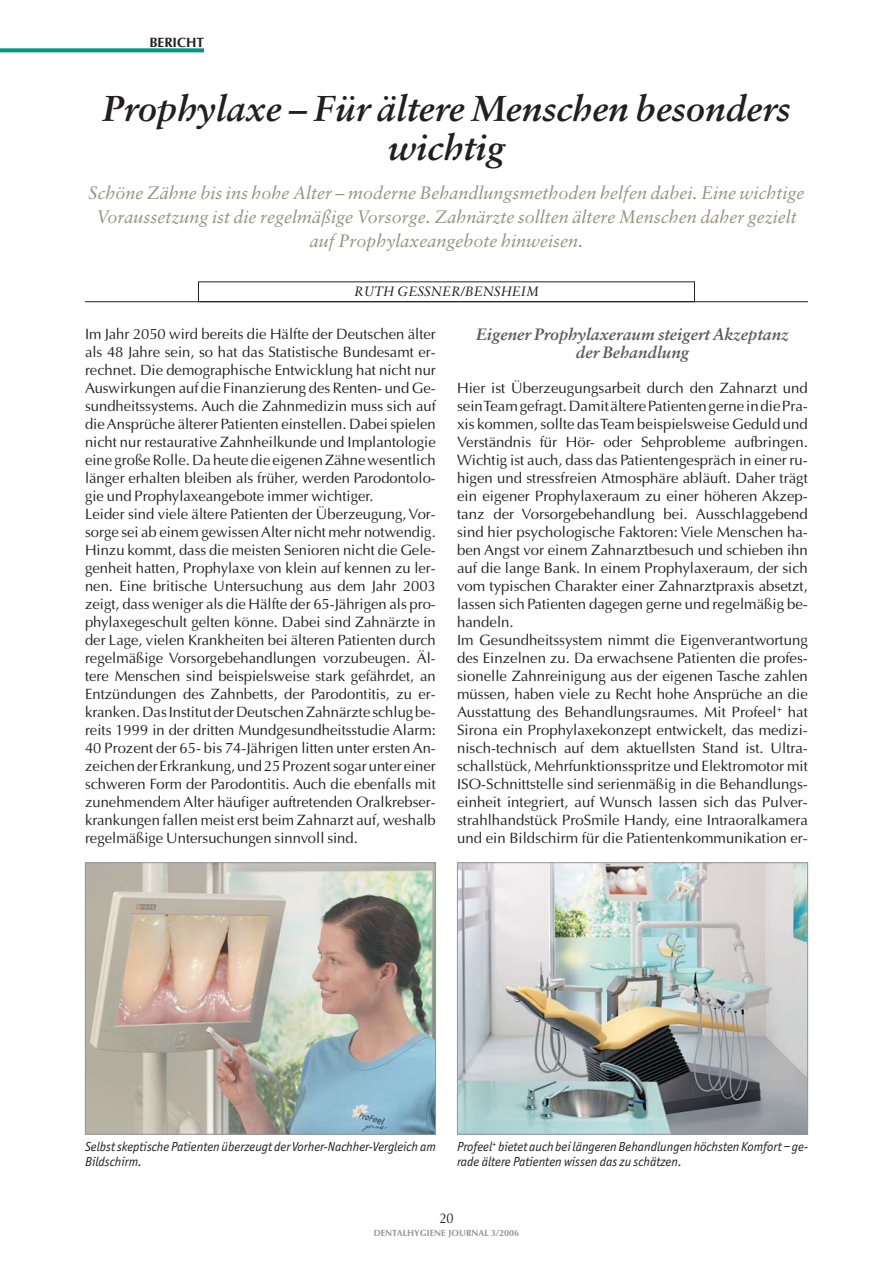
<style>
.page{position:relative;width:893px;height:1263px;background:#fff}
.page>*{position:absolute;margin:0;border:0;box-sizing:border-box;transform-origin:0 0}
.t1{font:italic 700 36px/39px "Sabon";color:#231f20;text-align:center}
.t2{font:italic 18px/24px "Sabon";color:#94937f;text-align:center}
.t3{font:italic 700 16.5px/18px "Sabon";color:#58595b;text-align:center}
.t4{font:15px/18px "Optima";color:#231f20}
.t5{font:14.25px "Optima";color:#231f20;scale:.9 1}
.t6{font:italic 13.5px/15px "Officina Sans";color:#231f20}
.t7{font:italic 13.5px "Sabon";color:#231f20}
.t8{font:700 13.5px "Optima";color:#231f20}
.t9{font:700 9px "Optima";color:#939598}
</style>
<div class="page">
<svg style="left:0;top:48px;width:204px;height:4px"></svg>
<hr style="left:85px;top:301px;width:723px;height:1px;background:#231f20">
<div style="left:198px;top:281px;width:497px;height:21px;border:1px solid #231f20"></div>
<img style="left:87px;top:864px;width:347px;height:268px">
<div style="left:85px;top:862px;width:351px;height:272px;border:1px solid #939598"></div>
<img style="left:459px;top:864px;width:347px;height:268px">
<div style="left:457px;top:862px;width:351px;height:272px;border:1px solid #939598"></div>
<p class="t8" style="left:149px;top:37px;width:56px">BERICHT</p>
<h1 class="t1" style="left:102px;top:92px;width:690px">Prophylaxe – Für ältere Menschen besonders wichtig</h1>
<p class="t2" style="left:88px;top:182px;width:717px">Schöne Zähne bis ins hohe Alter – moderne Behandlungsmethoden helfen dabei. Eine wichtige<br>Voraussetzung ist die regelmäßige Vorsorge. Zahnärzte sollten ältere Menschen daher gezielt auf Prophylaxeangebote hinweisen.</p>
<p class="t7" style="left:354px;top:286px;width:186px">RUTH GESSNER/BENSHEIM</p>
<p class="t4" style="left:85px;top:326px;width:352px">Im Jahr 2050 wird bereits die Hälfte der Deutschen älter als 48 Jahre sein, so hat das Statistische Bundesamt er&shy;rechnet. Die demographische Entwicklung hat nicht nur Auswirkungen auf die Finanzierung des Renten- und Ge&shy;sundheitssystems. Auch die Zahnmedizin muss sich auf die Ansprüche älterer Patienten einstellen. Dabei spielen nicht nur restaurative Zahnheilkunde und Implantologie eine große Rolle. Da heute die eigenen Zähne wesentlich länger erhalten bleiben als früher, werden Parodontolo&shy;gie und Prophylaxeangebote immer wichtiger.<br>Leider sind viele ältere Patienten der Überzeugung, Vor&shy;sorge sei ab einem gewissen Alter nicht mehr notwendig.<br>Hinzu kommt, dass die meisten Senioren nicht die Gele&shy;genheit hatten, Prophylaxe von klein auf kennen zu ler&shy;nen. Eine britische Untersuchung aus dem Jahr 2003 zeigt, dass weniger als die Hälfte der 65-Jährigen als pro&shy;phylaxegeschult gelten könne. Dabei sind Zahnärzte in der Lage, vielen Krankheiten bei älteren Patienten durch regelmäßige Vorsorgebehandlungen vorzubeugen. Äl&shy;tere Menschen sind beispielsweise stark gefährdet, an Entzündungen des Zahnbetts, der Parodontitis, zu er&shy;kranken. Das Institut der Deutschen Zahnärzte schlug be&shy;reits 1999 in der dritten Mundgesundheitsstudie Alarm:<br>40 Prozent der 65- bis 74-Jährigen litten unter ersten An&shy;zeichen der Erkrankung, und 25 Prozent sogar unter einer schweren Form der Parodontitis. Auch die ebenfalls mit zunehmendem Alter häufiger auftretenden Oralkrebser&shy;krankungen fallen meist erst beim Zahnarzt auf, weshalb regelmäßige Untersuchungen sinnvoll sind.</p>
<p class="t3" style="left:476px;top:326px;width:314px">Eigener Prophylaxeraum steigert Akzeptanz der Behandlung</p>
<p class="t4" style="left:457px;top:380px;width:352px">Hier ist Überzeugungsarbeit durch den Zahnarzt und sein Team gefragt. Damit ältere Patienten gerne in die Pra&shy;xis kommen, sollte das Team beispielsweise Geduld und Verständnis für Hör- oder Sehprobleme aufbringen.<br>Wichtig ist auch, dass das Patientengespräch in einer ru&shy;higen und stressfreien Atmosphäre abläuft. Daher trägt ein eigener Prophylaxeraum zu einer höheren Akzep&shy;tanz der Vorsorgebehandlung bei. Ausschlaggebend sind hier psychologische Faktoren: Viele Menschen ha&shy;ben Angst vor einem Zahnarztbesuch und schieben ihn auf die lange Bank. In einem Prophylaxeraum, der sich vom typischen Charakter einer Zahnarztpraxis absetzt, lassen sich Patienten dagegen gerne und regelmäßig be&shy;handeln.<br>Im Gesundheitssystem nimmt die Eigenverantwortung des Einzelnen zu. Da erwachsene Patienten die profes&shy;sionelle Zahnreinigung aus der eigenen Tasche zahlen müssen, haben viele zu Recht hohe Ansprüche an die Ausstattung des Behandlungsraumes. Mit Profeel<sup>+</sup> hat Sirona ein Prophylaxekonzept entwickelt, das medizi&shy;nisch-technisch auf dem aktuellsten Stand ist. Ultra&shy;schallstück, Mehrfunktionsspritze und Elektromotor mit ISO-Schnittstelle sind serienmäßig in die Behandlungs&shy;einheit integriert, auf Wunsch lassen sich das Pulver&shy;strahlhandstück ProSmile Handy, eine Intraoralkamera und ein Bildschirm für die Patientenkommunikation er-</p>
<p class="t6" style="left:85px;top:1140px;width:352px">Selbst skeptische Patienten überzeugt der Vorher-Nachher-Vergleich am<br>Bildschirm.</p>
<p class="t6" style="left:457px;top:1140px;width:352px">Profeel<sup>+</sup> bietet auch bei längeren Behandlungen höchsten Komfort – ge&shy;rade ältere Patienten wissen das zu schätzen.</p>
<p class="t5" style="left:439px;top:1212px;width:17px">20</p>
<p class="t9" style="left:374px;top:1229px;width:147px">DENTALHYGIENE JOURNAL 3/2006</p>
</div>
